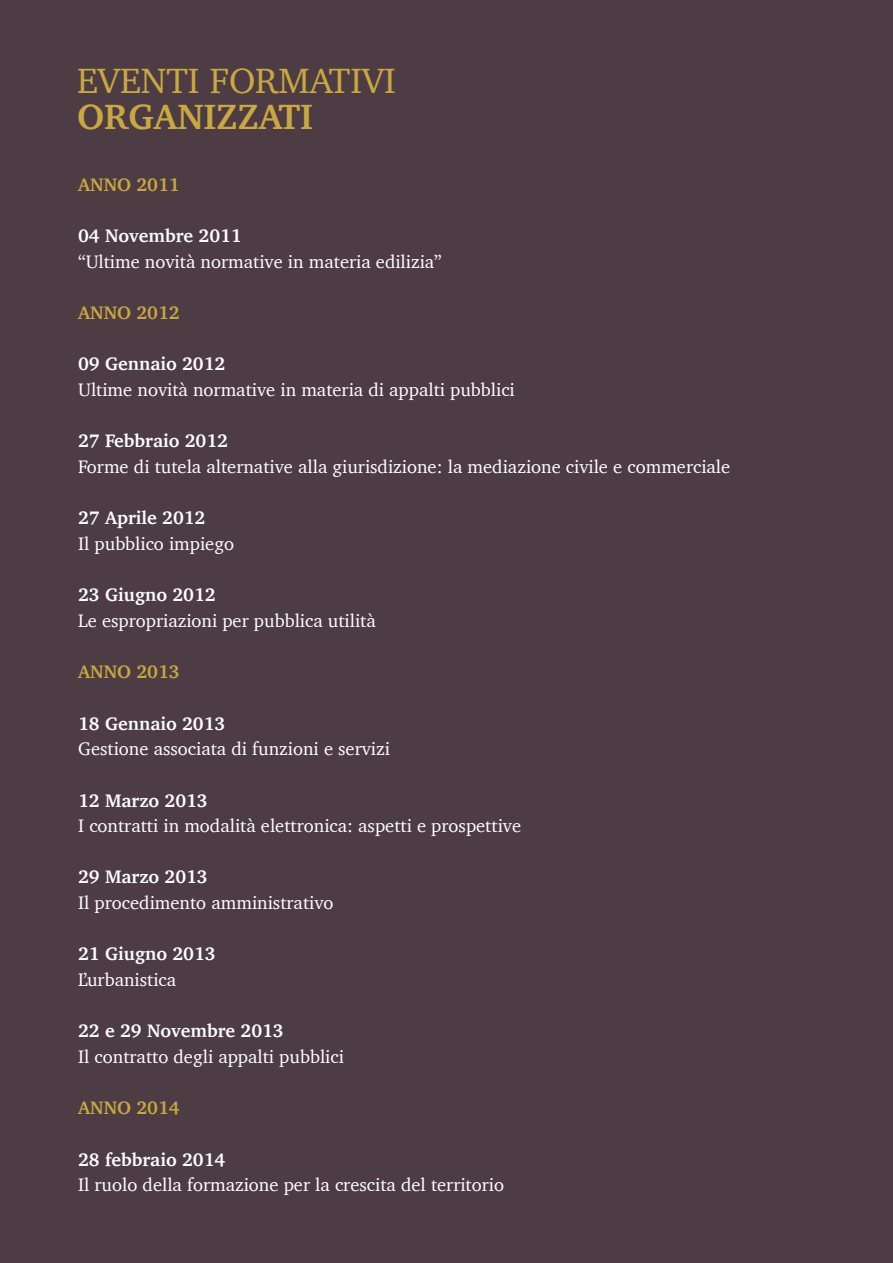
<style>
.page{position:relative;width:893px;height:1263px;background:#4e3c44}
.page>*{position:absolute;margin:0;border:0;box-sizing:border-box;transform-origin:0 0}
.t1{font:36px "Charter";color:#c8a83f}
.t2{font:700 36px "Charter";color:#c8a83f}
.t3{font:18.6px "Charter";color:#fff}
.t4{font:700 18.6px "Charter";color:#fff}
.t5{font:700 18.6px "Charter";color:#c8a83e}
</style>
<div class="page">
<h1 class="t1" style="left:77px;top:50px;width:320px">EVENTI FORMATIVI</h1>
<h1 class="t2" style="left:77px;top:86px;width:237px">ORGANIZZATI</h1>
<p class="t5" style="left:78px;top:168px;width:103px">ANNO 2011</p>
<p class="t4" style="left:78px;top:220px;width:165px">04 Novembre 2011</p>
<p class="t3" style="left:78px;top:245px;width:365px">“Ultime novità normative in materia edilizia”</p>
<p class="t5" style="left:78px;top:297px;width:103px">ANNO 2012</p>
<p class="t4" style="left:78px;top:348px;width:149px">09 Gennaio 2012</p>
<p class="t3" style="left:78px;top:374px;width:438px">Ultime novità normative in materia di appalti pubblici</p>
<p class="t4" style="left:78px;top:425px;width:151px">27 Febbraio 2012</p>
<p class="t3" style="left:78px;top:451px;width:654px">Forme di tutela alternative alla giurisdizione: la mediazione civile e commerciale</p>
<p class="t4" style="left:78px;top:502px;width:129px">27 Aprile 2012</p>
<p class="t3" style="left:78px;top:528px;width:157px">Il pubblico impiego</p>
<p class="t4" style="left:78px;top:579px;width:139px">23 Giugno 2012</p>
<p class="t3" style="left:78px;top:604px;width:299px">Le espropriazioni per pubblica utilità</p>
<p class="t5" style="left:78px;top:656px;width:103px">ANNO 2013</p>
<p class="t4" style="left:78px;top:707px;width:149px">18 Gennaio 2013</p>
<p class="t3" style="left:78px;top:733px;width:313px">Gestione associata di funzioni e servizi</p>
<p class="t4" style="left:78px;top:784px;width:131px">12 Marzo 2013</p>
<p class="t3" style="left:78px;top:810px;width:444px">I contratti in modalità elettronica: aspetti e prospettive</p>
<p class="t4" style="left:78px;top:861px;width:131px">29 Marzo 2013</p>
<p class="t3" style="left:78px;top:887px;width:257px">Il procedimento amministrativo</p>
<p class="t4" style="left:78px;top:938px;width:139px">21 Giugno 2013</p>
<p class="t3" style="left:78px;top:964px;width:100px">L’urbanistica</p>
<p class="t4" style="left:78px;top:1015px;width:207px">22 e 29 Novembre 2013</p>
<p class="t3" style="left:78px;top:1041px;width:267px">Il contratto degli appalti pubblici</p>
<p class="t5" style="left:78px;top:1092px;width:103px">ANNO 2014</p>
<p class="t4" style="left:78px;top:1143px;width:148px">28 febbraio 2014</p>
<p class="t3" style="left:78px;top:1169px;width:427px">Il ruolo della formazione per la crescita del territorio</p>
</div>
